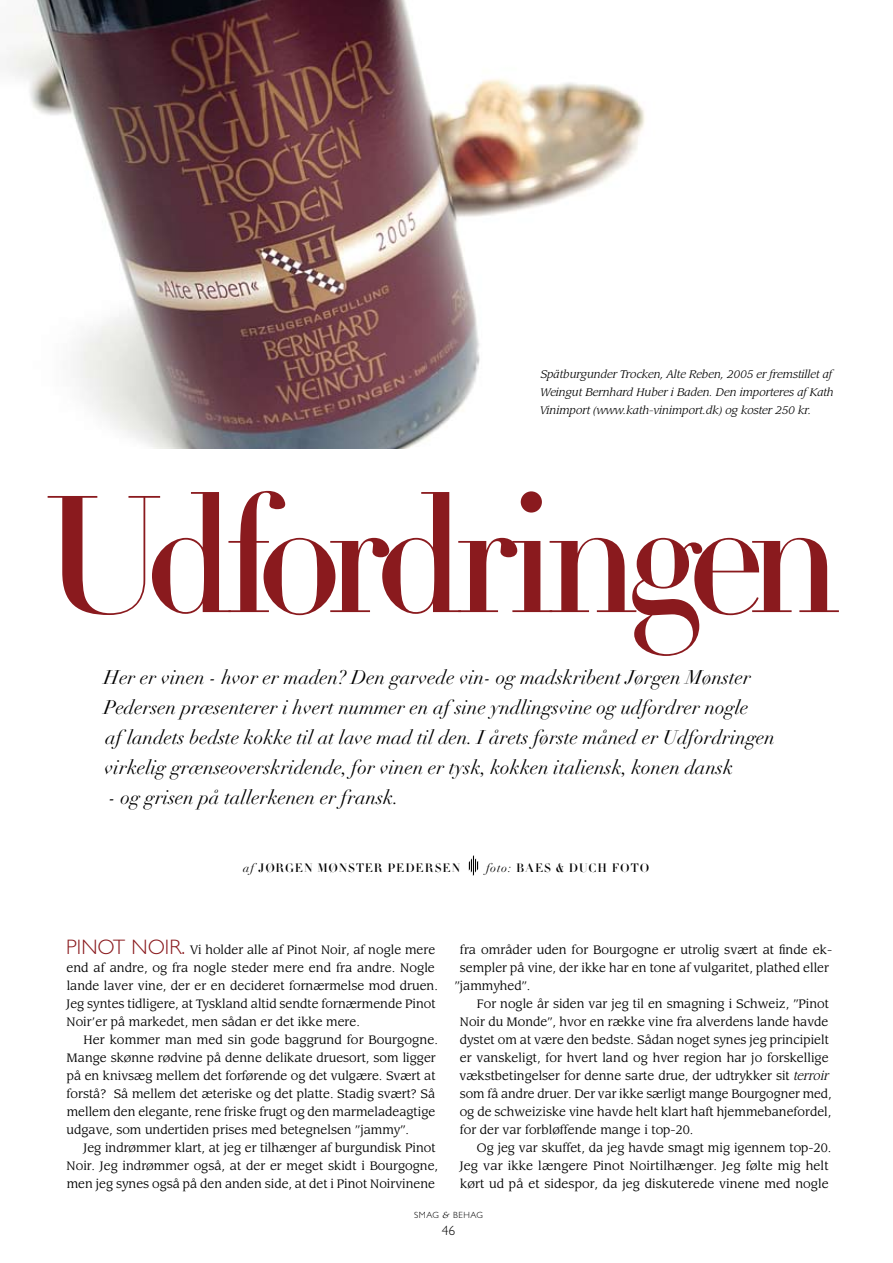
<style>
.page{position:relative;width:893px;height:1263px;background:#fff}
.page>*{position:absolute;margin:0;border:0;box-sizing:border-box;transform-origin:0 0}
.t1{font:163.05px "Didot LH Headline";letter-spacing:-.095em;color:#8a1a1e}
.t2{font:19.5px/30px "Didot LH Italic Os F";color:#000}
.t3{font:300 13.5px "Gill Sans";color:#000}
.t4{font:12px/18px "Leawood";color:#000}
.t5{font:12px "Didot LH Headline Os F";letter-spacing:.07em;color:#000}
.t6{font:italic 10.8px/18px "Leawood";color:#000}
.t7{font:300 9px "Gill Sans";letter-spacing:.06em;color:#000}
.s1{font-family:"Didot LH Italic Os F"}
.s2{font-family:"Gill Sans";font-weight:300;font-size:21px;color:#8a1a1e}
.s3{font-style:italic}
.s4{font-family:"Palatino Italic Os F";font-weight:400}
</style>
<div class="page">
<svg style="left:469px;top:855px;width:9px;height:21px"></svg>
<img style="left:6px;top:0;width:639px;height:449px">
<p class="t6" style="left:540px;top:365px;width:295px">Spätburgunder Trocken, Alte Reben, 2005 er fremstillet af<br>Weingut Bernhard Huber i Baden. Den importeres af Kath<br>Vinimport (www.kath-vinimport.dk) og koster 250 kr.</p>
<h1 class="t1" style="left:41px;top:457px;width:803px">Udfordringen</h1>
<p class="t2" style="left:104px;top:662px;width:673px">Her er vinen - hvor er maden? Den garvede vin- og madskribent Jørgen Mønster Pedersen præsenterer i hvert nummer en af sine yndlingsvine og udfordrer nogle<br>af landets bedste kokke til at lave mad til den. I årets første måned er Udfordringen virkelig grænseoverskridende, for vinen er tysk, kokken italiensk, konen dansk</p>
<h2 class="t2" style="left:109px;top:782px;width:291px">- og grisen på tallerkenen er fransk.</h2>
<p class="t5" style="left:243px;top:860px;width:219px"><span class="s1">af</span> JØRGEN MØNSTER PEDERSEN</p>
<p class="t5" style="left:486px;top:860px;width:165px"><span class="s1">foto:</span> BAES &amp; DUCH FOTO</p>
<p class="t4" style="left:66px;top:941px;width:373px"><span class="s2">PINOT NOIR.</span> Vi holder alle af Pinot Noir, af nogle mere end af andre, og fra nogle steder mere end fra andre. Nogle lande laver vine, der er en decideret fornærmelse mod druen.<br>Jeg syntes tidligere, at Tyskland altid sendte fornærmende Pinot Noir’er på markedet, men sådan er det ikke mere.</p>
<p class="t4" style="left:67px;top:1031px;width:373px;text-indent:17px">Her kommer man med sin gode baggrund for Bourgogne.<br>Mange skønne rødvine på denne delikate druesort, som ligger på en knivsæg mellem det forførende og det vulgære. Svært at forstå? Så mellem det æteriske og det platte. Stadig svært? Så mellem den elegante, rene friske frugt og den marmeladeagtige udgave, som undertiden prises med betegnelsen ”jammy”.</p>
<p class="t4" style="left:67px;top:1139px;width:373px;text-indent:17px">Jeg indrømmer klart, at jeg er tilhænger af burgundisk Pinot<br>Noir. Jeg indrømmer også, at der er meget skidt i Bourgogne, men jeg synes også på den anden side, at det i Pinot Noirvinene</p>
<p class="t4" style="left:460px;top:941px;width:374px">fra områder uden for Bourgogne er utrolig svært at finde ek-</p>
<p class="t4" style="left:460px;top:959px;width:371px">sempler på vine, der ikke har en tone af vulgaritet, plathed eller</p>
<p class="t4" style="left:455px;top:977px;width:77px">”jammyhed”.</p>
<p class="t4" style="left:477px;top:995px;width:353px">For nogle år siden var jeg til en smagning i Schweiz, ”Pinot</p>
<p class="t4" style="left:460px;top:1013px;width:370px">Noir du Monde”, hvor en række vine fra alverdens lande havde</p>
<p class="t4" style="left:460px;top:1031px;width:371px">dystet om at være den bedste. Sådan noget synes jeg principielt</p>
<p class="t4" style="left:460px;top:1049px;width:370px">er vanskeligt, for hvert land og hver region har jo forskellige</p>
<p class="t4" style="left:460px;top:1067px;width:371px">vækstbetingelser for denne sarte drue, der udtrykker sit <span class="s3">terroir</span></p>
<p class="t4" style="left:460px;top:1085px;width:373px">som få andre druer. Der var ikke særligt mange Bourgogner med,</p>
<p class="t4" style="left:460px;top:1103px;width:373px">og de schweiziske vine havde helt klart haft hjemmebanefordel,</p>
<p class="t4" style="left:460px;top:1121px;width:235px">for der var forbløffende mange i top-20.</p>
<p class="t4" style="left:477px;top:1139px;width:356px">Og jeg var skuffet, da jeg havde smagt mig igennem top-20.</p>
<p class="t4" style="left:460px;top:1157px;width:370px">Jeg var ikke længere Pinot Noirtilhænger. Jeg følte mig helt</p>
<p class="t4" style="left:460px;top:1175px;width:370px">kørt ud på et sidespor, da jeg diskuterede vinene med nogle</p>
<p class="t7" style="left:414px;top:1210px;width:70px">SMAG <span class="s4">&amp;</span> BEHAG</p>
<p class="t3" style="left:442px;top:1222px;width:15px">46</p>
</div>
